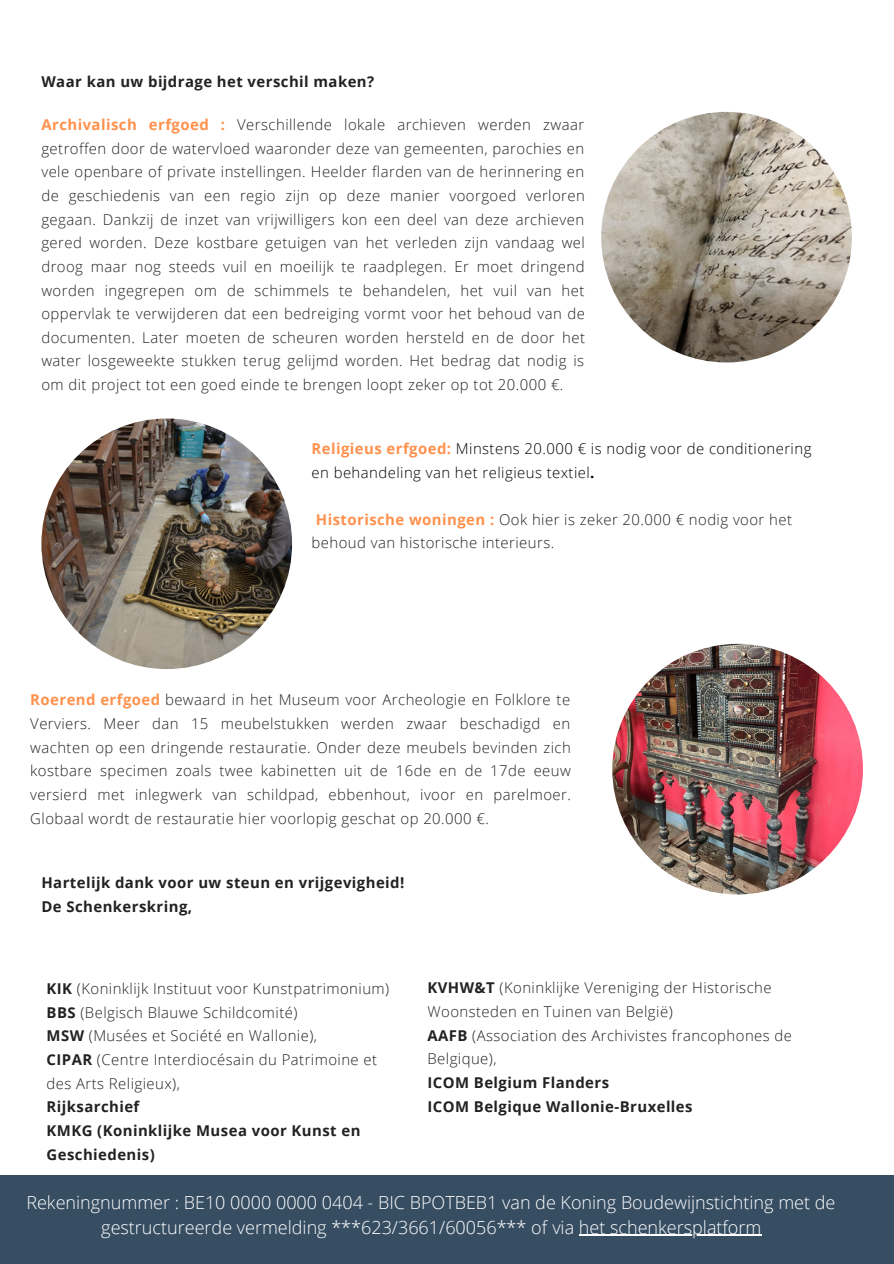
<style>
.page{position:relative;width:894px;height:1264px;background:#fff}
.page>*{position:absolute;margin:0;border:0;box-sizing:border-box;transform-origin:0 0}
.t1{font:300 18px/24.8px "Open Sans";color:#fff;text-align:center}
.t2{font:300 14.85px/23.7px "Open Sans";letter-spacing:.03em;color:#222}
.t3{font:700 14.85px/23.7px "Open Sans";letter-spacing:.03em;color:#222}
.t4{font:300 14.85px/23.7px "Open Sans";letter-spacing:.03em;color:#000}
.s1{font-weight:700;color:#ff914d}
.s2{font-weight:700}
</style>
<div class="page">
<img style="left:601px;top:112px;width:250px;height:250px;border-radius:50%">
<img style="left:41px;top:418px;width:251px;height:251px;border-radius:50%">
<img style="left:612px;top:644px;width:250px;height:250px;border-radius:50%">
<div style="left:0;top:1175px;width:893px;height:88px;background:#364d62"></div>
<hr style="left:579px;top:1234px;width:182px;height:1px;background:#fff">
<p class="t3" style="left:41px;top:70px;width:334px">Waar kan uw bijdrage het verschil maken?</p>
<p class="t2" style="left:41px;top:112px;width:545px;text-align:justify"><span class="s1">Archivalisch erfgoed :</span> Verschillende lokale archieven werden zwaar getroffen door de watervloed waaronder deze van gemeenten, parochies en vele openbare of private instellingen. Heelder flarden van de herinnering en de geschiedenis van een regio zijn op deze manier voorgoed verloren gegaan. Dankzij de inzet van vrijwilligers kon een deel van deze archieven gered worden. Deze kostbare getuigen van het verleden zijn vandaag wel droog maar nog steeds vuil en moeilijk te raadplegen. Er moet dringend worden ingegrepen om de schimmels te behandelen, het vuil van het oppervlak te verwijderen dat een bedreiging vormt voor het behoud van de documenten. Later moeten de scheuren worden hersteld en de door het water losgeweekte stukken terug gelijmd worden. Het bedrag dat nodig is om dit project tot een goed einde te brengen loopt zeker op tot 20.000 €.</p>
<p class="t4" style="left:311px;top:436px;width:501px"><span class="s1">Religieus erfgoed:</span> Minstens 20.000 € is nodig voor de conditionering en behandeling van het religieus textiel<span class="s2">.</span></p>
<p class="t2" style="left:311px;top:507px;width:482px"><span class="s1">Historische woningen :</span> Ook hier is zeker 20.000 € nodig voor het behoud van historische interieurs.</p>
<p class="t2" style="left:30px;top:687px;width:542px;text-align:justify"><span class="s1">Roerend erfgoed</span> bewaard in het Museum voor Archeologie en Folklore te Verviers. Meer dan 15 meubelstukken werden zwaar beschadigd en wachten op een dringende restauratie. Onder deze meubels bevinden zich kostbare specimen zoals twee kabinetten uit de 16de en de 17de eeuw versierd met inlegwerk van schildpad, ebbenhout, ivoor en parelmoer.<br>Globaal wordt de restauratie hier voorlopig geschat op 20.000 €.</p>
<p class="t3" style="left:41px;top:870px;width:364px">Hartelijk dank voor uw steun en vrijgevigheid!</p>
<p class="t3" style="left:41px;top:894px;width:152px">De Schenkerskring,</p>
<p class="t2" style="left:47px;top:976px;width:344px"><span class="s2">KIK</span> (Koninklijk Instituut voor Kunstpatrimonium)</p>
<p class="t2" style="left:47px;top:1000px;width:252px"><span class="s2">BBS</span> (Belgisch Blauwe Schildcomité)</p>
<p class="t2" style="left:47px;top:1023px;width:272px"><span class="s2">MSW</span> (Musées et Société en Wallonie),</p>
<p class="t2" style="left:47px;top:1047px;width:332px"><span class="s2">CIPAR</span> (Centre Interdiocésain du Patrimoine et des Arts Religieux),</p>
<p class="t3" style="left:47px;top:1094px;width:94px">Rijksarchief</p>
<p class="t3" style="left:47px;top:1118px;width:315px">KMKG (Koninklijke Musea voor Kunst en<br>Geschiedenis)</p>
<p class="t2" style="left:427px;top:975px;width:345px"><span class="s2">KVHW&amp;T</span> (Koninklijke Vereniging der Historische<br>Woonsteden en Tuinen van België)</p>
<p class="t2" style="left:427px;top:1023px;width:366px"><span class="s2">AAFB</span> (Association des Archivistes francophones de<br>Belgique),</p>
<p class="t3" style="left:427px;top:1070px;width:183px">ICOM Belgium Flanders</p>
<p class="t3" style="left:427px;top:1094px;width:266px">ICOM Belgique Wallonie-Bruxelles</p>
<p class="t1" style="left:26px;top:1189px;width:810px">Rekeningnummer : BE10 0000 0000 0404 - BIC BPOTBEB1 van de Koning Boudewijnstichting met de gestructureerde vermelding ***623/3661/60056*** of via het schenkersplatform</p>
</div>
